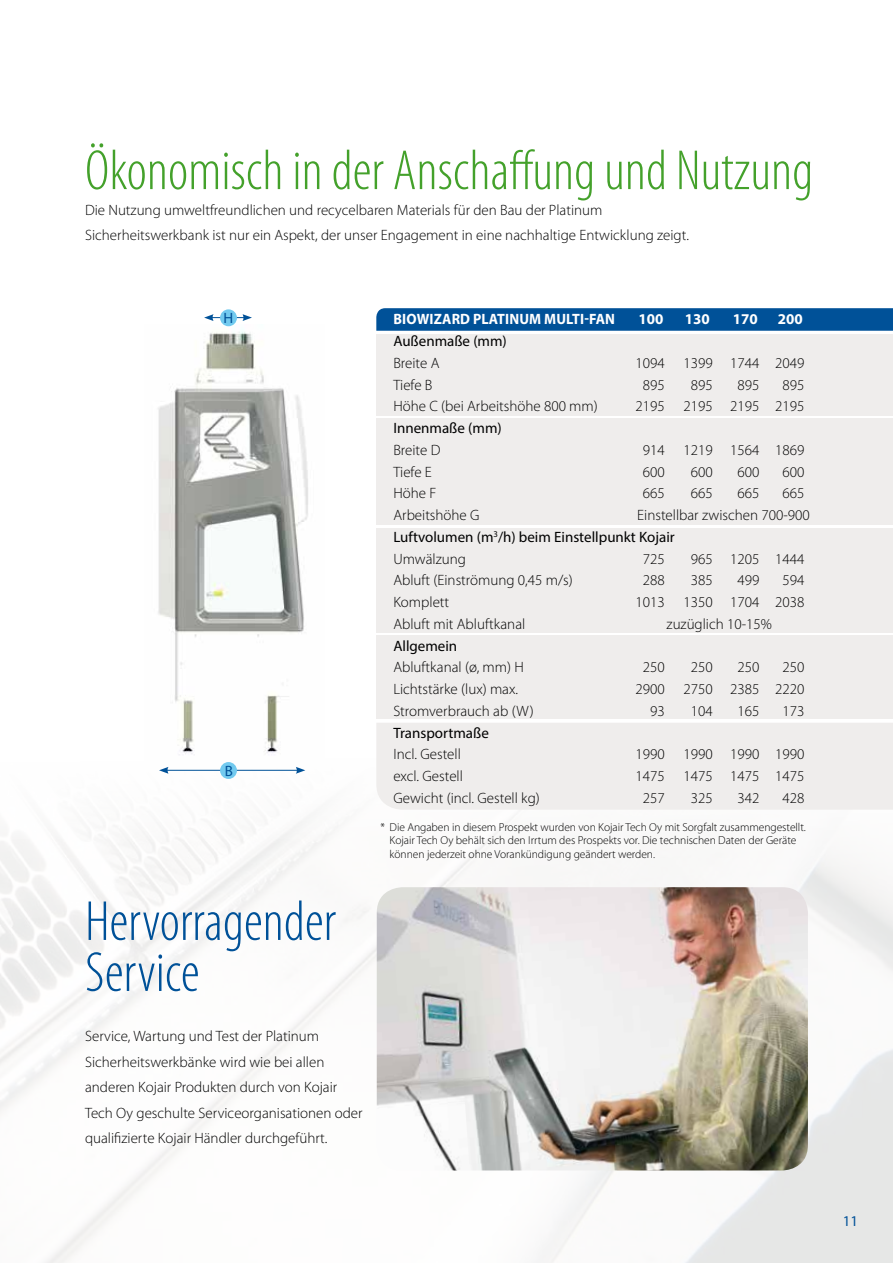
<style>
.page{position:relative;width:893px;height:1263px;background:#fff}
.page>*{position:absolute;margin:0;border:0;box-sizing:border-box;transform-origin:0 0}
.t1{font:300 condensed 57px "Myriad Pro";color:#44a12b}
.t2{font:300 condensed 57px/51px "Myriad Pro";color:#005198}
.t3{font:300 15px/25.5px "Myriad Pro";color:#000}
.t4{font:15px/21.8px "Myriad Pro";color:#000}
.t5{font:700 15px "Myriad Pro";letter-spacing:.01em;color:#fff;scale:.95 1}
.t6{font:700 15px "Myriad Pro";letter-spacing:.01em;color:#fff}
.t7{font:15px "Myriad Pro";color:#005198}
.t8{font:300 11.55px/13.5px "Myriad Pro";letter-spacing:-.005em;color:#000}
.s1{font-weight:300}
</style>
<div class="page">
<svg style="left:376px;top:308px;width:517px;height:23px;background:#05549a"></svg>
<div style="left:376px;top:334px;width:517px;height:82px;background:#efedec"></div>
<div style="left:376px;top:418px;width:517px;height:107px;background:#efedec"></div>
<div style="left:376px;top:528px;width:517px;height:105px;background:#efedec"></div>
<div style="left:376px;top:636px;width:517px;height:83px;background:#efedec"></div>
<div style="left:376px;top:723px;width:517px;height:87px;background:#efedec"></div>
<img style="left:377px;top:887px;width:431px;height:283px">
<img style="left:158px;top:325px;width:150px;height:430px">
<hr style="left:211px;top:317px;width:34px;height:1px;background:#005198">
<svg style="left:242px;top:314px;width:10px;height:7px"></svg>
<svg style="left:204px;top:314px;width:10px;height:7px"></svg>
<hr style="left:166px;top:770px;width:132px;height:1px;background:#005198">
<svg style="left:296px;top:767px;width:9px;height:7px"></svg>
<svg style="left:159px;top:767px;width:10px;height:7px"></svg>
<div style="left:220px;top:309px;width:17px;height:17px;background:#72caef;border-radius:50%"></div>
<div style="left:220px;top:762px;width:17px;height:17px;background:#72caef;border-radius:50%"></div>
<h1 class="t1" style="left:85px;top:137px;width:730px">Ökonomisch in der Anschaffung und Nutzung</h1>
<p class="t3" style="left:85px;top:197px;width:605px">Die Nutzung umweltfreundlichen und recycelbaren Materials für den Bau der Platinum<br>Sicherheitswerkbank ist nur ein Aspekt, der unser Engagement in eine nachhaltige Entwicklung zeigt.</p>
<p class="t7" style="left:223px;top:308px;width:11px">H</p>
<p class="t7" style="left:225px;top:761px;width:10px">B</p>
<h1 class="t2" style="left:85px;top:895px;width:252px">Hervorragender<br>Service</h1>
<p class="t3" style="left:85px;top:1023px;width:279px">Service, Wartung und Test der Platinum Sicherheitswerkbänke wird wie bei allen anderen Kojair Produkten durch von Kojair Tech Oy geschulte Serviceorganisationen oder qualifizierte Kojair Händler durchgeführt.</p>
<p class="t5" style="left:393px;top:310px;width:235px">BIOWIZARD PLATINUM MULTI-FAN</p>
<p class="t6" style="left:638px;top:310px;width:26px">100</p>
<p class="t6" style="left:685px;top:310px;width:26px">130</p>
<p class="t6" style="left:733px;top:310px;width:26px">170</p>
<p class="t6" style="left:778px;top:310px;width:26px">200</p>
<p class="t4" style="left:393px;top:330px;width:115px">Außenmaße (mm)</p>
<p class="t3" style="left:393px;top:350px;width:48px">Breite A</p>
<p class="t3" style="left:636px;top:350px;width:170px">1094 1399 1744 2049</p>
<p class="t3" style="left:393px;top:372px;width:41px">Tiefe B</p>
<p class="t3" style="left:643px;top:372px;width:23px">895</p>
<p class="t3" style="left:691px;top:372px;width:23px">895</p>
<p class="t3" style="left:737px;top:372px;width:23px">895</p>
<p class="t3" style="left:782px;top:372px;width:23px">895</p>
<p class="t3" style="left:393px;top:393px;width:206px">Höhe C (bei Arbeitshöhe 800 mm)</p>
<p class="t3" style="left:636px;top:393px;width:170px">2195 2195 2195 2195</p>
<p class="t4" style="left:393px;top:417px;width:110px">Innenmaße (mm)</p>
<p class="t3" style="left:393px;top:437px;width:49px">Breite D</p>
<p class="t3" style="left:643px;top:437px;width:163px">914 1219 1564 1869</p>
<p class="t3" style="left:393px;top:459px;width:40px">Tiefe E</p>
<p class="t3" style="left:643px;top:459px;width:23px">600</p>
<p class="t3" style="left:691px;top:459px;width:23px">600</p>
<p class="t3" style="left:737px;top:459px;width:23px">600</p>
<p class="t3" style="left:782px;top:459px;width:23px">600</p>
<p class="t3" style="left:393px;top:480px;width:44px">Höhe F</p>
<p class="t3" style="left:643px;top:480px;width:23px">665</p>
<p class="t3" style="left:691px;top:480px;width:23px">665</p>
<p class="t3" style="left:737px;top:480px;width:23px">665</p>
<p class="t3" style="left:782px;top:480px;width:23px">665</p>
<p class="t3" style="left:393px;top:502px;width:88px">Arbeitshöhe G</p>
<p class="t4" style="left:393px;top:504px;width:418px;text-indent:244px"><span class="s1">Einstellbar zwischen 700-900<br></span>Luftvolumen (m<sup>3</sup>/h) beim Einstellpunkt Kojair<br><span class="s1">Umwälzung</span></p>
<p class="t3" style="left:643px;top:546px;width:23px">725</p>
<p class="t3" style="left:691px;top:546px;width:115px">965 1205 1444</p>
<p class="t3" style="left:393px;top:567px;width:181px">Abluft (Einströmung 0,45 m/s)</p>
<p class="t3" style="left:643px;top:567px;width:23px">288</p>
<p class="t3" style="left:691px;top:567px;width:23px">385</p>
<p class="t3" style="left:737px;top:567px;width:23px">499</p>
<p class="t3" style="left:782px;top:567px;width:23px">594</p>
<p class="t3" style="left:393px;top:589px;width:57px">Komplett</p>
<p class="t3" style="left:636px;top:589px;width:170px">1013 1350 1704 2038</p>
<p class="t3" style="left:393px;top:611px;width:133px">Abluft mit Abluftkanal</p>
<p class="t3" style="left:667px;top:611px;width:107px">zuzüglich 10-15%</p>
<p class="t4" style="left:393px;top:634px;width:65px">Allgemein</p>
<p class="t3" style="left:393px;top:654px;width:132px">Abluftkanal (ø, mm) H</p>
<p class="t3" style="left:643px;top:654px;width:23px">250</p>
<p class="t3" style="left:691px;top:654px;width:23px">250</p>
<p class="t3" style="left:737px;top:654px;width:23px">250</p>
<p class="t3" style="left:782px;top:654px;width:23px">250</p>
<p class="t3" style="left:393px;top:676px;width:126px">Lichtstärke (lux) max.</p>
<p class="t3" style="left:636px;top:676px;width:170px">2900 2750 2385 2220</p>
<p class="t3" style="left:393px;top:698px;width:142px">Stromverbrauch ab (W)</p>
<p class="t3" style="left:650px;top:698px;width:16px">93</p>
<p class="t3" style="left:691px;top:698px;width:23px">104</p>
<p class="t3" style="left:737px;top:698px;width:23px">165</p>
<p class="t3" style="left:782px;top:698px;width:23px">173</p>
<p class="t4" style="left:393px;top:721px;width:97px">Transportmaße</p>
<p class="t3" style="left:393px;top:741px;width:69px">Incl. Gestell</p>
<p class="t3" style="left:636px;top:741px;width:170px">1990 1990 1990 1990</p>
<p class="t3" style="left:393px;top:763px;width:71px">excl. Gestell</p>
<p class="t3" style="left:636px;top:763px;width:170px">1475 1475 1475 1475</p>
<p class="t3" style="left:393px;top:785px;width:148px">Gewicht (incl. Gestell kg)</p>
<p class="t3" style="left:643px;top:785px;width:23px">257</p>
<p class="t3" style="left:691px;top:785px;width:23px">325</p>
<p class="t3" style="left:737px;top:785px;width:23px">342</p>
<p class="t3" style="left:782px;top:785px;width:23px">428</p>
<p class="t8" style="left:390px;top:820px;width:418px;text-indent:-9px">* Die Angaben in diesem Prospekt wurden von Kojair Tech Oy mit Sorgfalt zusammengestellt.<br>Kojair Tech Oy behält sich den Irrtum des Prospekts vor. Die technischen Daten der Geräte können jederzeit ohne Vorankündigung geändert werden.</p>
<p class="t7" style="left:843px;top:1212px;width:17px">11</p>
</div>
